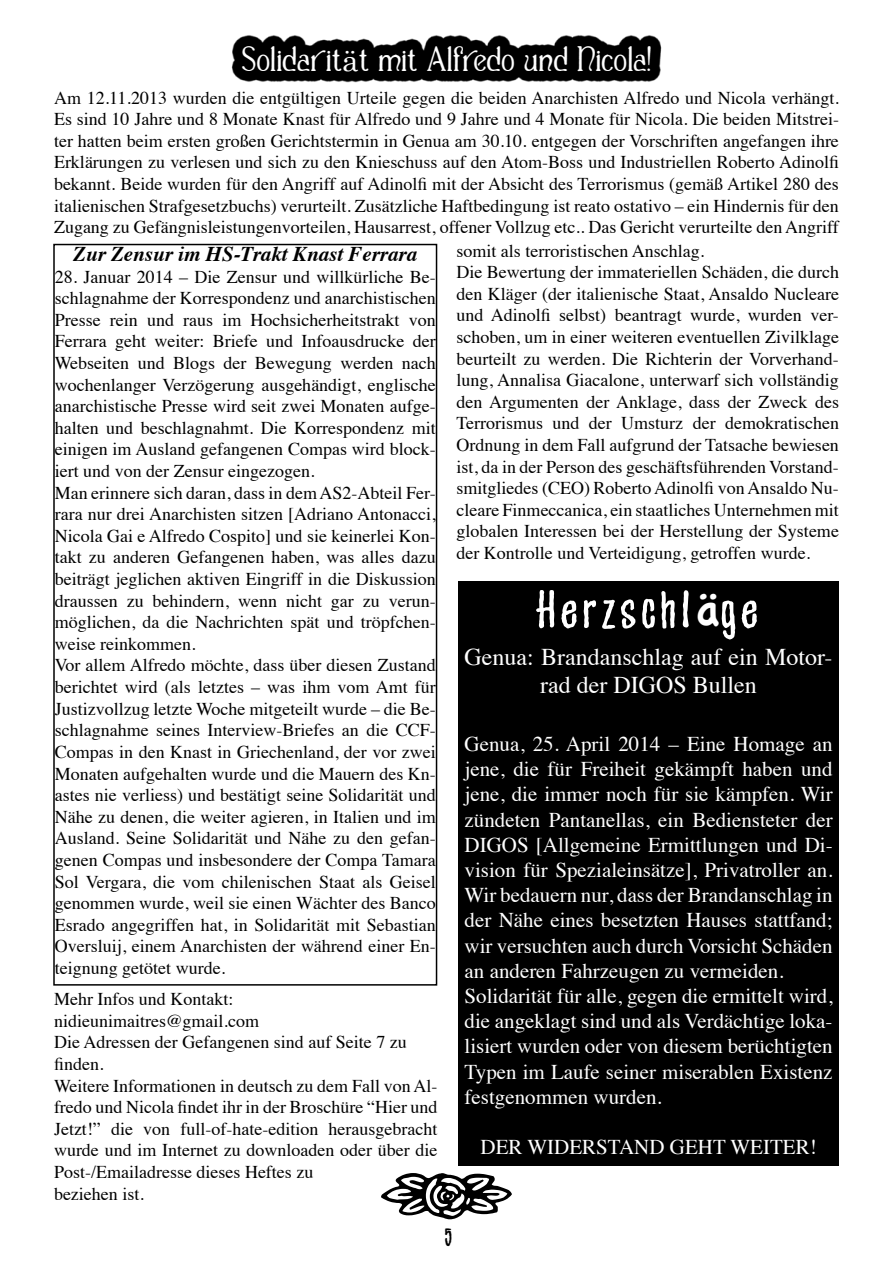
<style>
.page{position:relative;width:893px;height:1263px;background:#fff}
.page>*{position:absolute;margin:0;border:0;box-sizing:border-box;transform-origin:0 0}
.t1{font:69px "Appetite";color:#fff}
.t2{font:33px "Appetite";color:#000}
.t3{font:30px "Casua";color:#fff}
.t4{font:24px/28.8px "Times";color:#fff;text-align:center}
.t5{font:21px/25.2px "Times";color:#fff}
.t6{font:italic 700 21px "Times";color:#000}
.t7{font:18px/21.6px "Times";color:#000}
.s1{font-family:"Century"}
.s2{font-family:"Apple Casual";font-size:46.5px}
</style>
<div class="page">
<svg style="left:231px;top:35px;width:431px;height:48px;background:#282828"></svg>
<div style="left:459px;top:581px;width:380px;height:585px;background:#000"></div>
<div style="left:53px;top:244px;width:384px;height:742px;border:2px solid #000"></div>
<h3 class="t3" style="left:242px;top:42px;width:411px">Solidarit<span class="s1">ä</span>t mit Alfredo und Nicola!</h3>
<p class="t7" style="left:54px;top:85px;width:786px;text-align:justify">Am 12.11.2013 wurden die entgültigen Urteile gegen die beiden Anarchisten Alfredo und Nicola verhängt.<br>Es sind 10 Jahre und 8 Monate Knast für Alfredo und 9 Jahre und 4 Monate für Nicola. Die beiden Mitstrei&shy;ter hatten beim ersten großen Gerichtstermin in Genua am 30.10. entgegen der Vorschriften angefangen ihre Erklärungen zu verlesen und sich zu den Knieschuss auf den Atom-Boss und Industriellen Roberto Adinolfi bekannt. Beide wurden für den Angriff auf Adinolfi mit der Absicht des Terrorismus (gemäß Artikel 280 des italienischen Strafgesetzbuchs) verurteilt. Zusätzliche Haftbedingung ist reato ostativo – ein Hindernis für den Zugang zu Gefängnisleistungenvorteilen, Hausarrest, offener Vollzug etc.. Das Gericht verurteilte den Angriff</p>
<p class="t6" style="left:73px;top:234px;width:346px">Zur Zensur im HS-Trakt Knast Ferrara</p>
<p class="t7" style="left:55px;top:264px;width:383px">28. Januar 2014 – Die Zensur und willkürliche Be&shy;schlagnahme der Korrespondenz und anarchistischen Presse rein und raus im Hochsicherheitstrakt von Ferrara geht weiter: Briefe und Infoausdrucke der Webseiten und Blogs der Bewegung werden nach wochenlanger Verzögerung ausgehändigt, englische anarchistische Presse wird seit zwei Monaten aufge&shy;halten und beschlagnahmt. Die Korrespondenz mit einigen im Ausland gefangenen Compas wird block&shy;iert und von der Zensur eingezogen.<br>Man erinnere sich daran, dass in dem AS2-Abteil Fer&shy;rara nur drei Anarchisten sitzen [Adriano Antonacci, Nicola Gai e Alfredo Cospito] und sie keinerlei Kon&shy;takt zu anderen Gefangenen haben, was alles dazu beiträgt jeglichen aktiven Eingriff in die Diskussion draussen zu behindern, wenn nicht gar zu verun&shy;möglichen, da die Nachrichten spät und tröpfchen&shy;weise reinkommen.<br>Vor allem Alfredo möchte, dass über diesen Zustand berichtet wird (als letztes – was ihm vom Amt für Justizvollzug letzte Woche mitgeteilt wurde – die Be&shy;schlagnahme seines Interview-Briefes an die CCF-Compas in den Knast in Griechenland, der vor zwei Monaten aufgehalten wurde und die Mauern des Kn&shy;astes nie verliess) und bestätigt seine Solidarität und Nähe zu denen, die weiter agieren, in Italien und im Ausland. Seine Solidarität und Nähe zu den gefan&shy;genen Compas und insbesondere der Compa Tamara Sol Vergara, die vom chilenischen Staat als Geisel genommen wurde, weil sie einen Wächter des Banco Esrado angegriffen hat, in Solidarität mit Sebastian Oversluij, einem Anarchisten der während einer En&shy;teignung getötet wurde.</p>
<p class="t7" style="left:54px;top:987px;width:385px">Mehr Infos und Kontakt: nidieunimaitres@gmail.com<br>Die Adressen der Gefangenen sind auf Seite 7 zu finden.<br>Weitere Informationen in deutsch zu dem Fall von Al&shy;fredo und Nicola findet ihr in der Broschüre “Hier und Jetzt!” die von full-of-hate-edition herausgebracht wurde und im Internet zu downloaden oder über die Post-/Emailadresse dieses Heftes zu<br>beziehen ist.</p>
<p class="t7" style="left:456px;top:238px;width:384px">somit als terroristischen Anschlag.<br>Die Bewertung der immateriellen Schäden, die durch den Kläger (der italienische Staat, Ansaldo Nucleare und Adinolfi selbst) beantragt wurde, wurden ver&shy;schoben, um in einer weiteren eventuellen Zivilklage beurteilt zu werden. Die Richterin der Vorverhand&shy;lung, Annalisa Giacalone, unterwarf sich vollständig den Argumenten der Anklage, dass der Zweck des Terrorismus und der Umsturz der demokratischen Ordnung in dem Fall aufgrund der Tatsache bewiesen ist, da in der Person des geschäftsführenden Vorstand&shy;smitgliedes (CEO) Roberto Adinolfi von Ansaldo Nu&shy;cleare Finmeccanica, ein staatliches Unternehmen mit globalen Interessen bei der Herstellung der Systeme der Kontrolle und Verteidigung, getroffen wurde.</p>
<h1 class="t1" style="left:535px;top:577px;width:228px">Herzschl<span class="s2">ä</span>ge</h1>
<h3 class="t4" style="left:465px;top:640px;width:369px">Genua: Brandanschlag auf ein Motor&shy;rad der DIGOS Bullen</h3>
<p class="t5" style="left:465px;top:729px;width:370px">Genua, 25. April 2014 – Eine Homage an jene, die für Freiheit gekämpft haben und jene, die immer noch für sie kämpfen. Wir zündeten Pantanellas, ein Bediensteter der DIGOS [Allgemeine Ermittlungen und Di&shy;vision für Spezialeinsätze], Privatroller an.<br>Wir bedauern nur, dass der Brandanschlag in der Nähe eines besetzten Hauses stattfand; wir versuchten auch durch Vorsicht Schäden an anderen Fahrzeugen zu vermeiden.<br>Solidarität für alle, gegen die ermittelt wird, die angeklagt sind und als Verdächtige loka&shy;lisiert wurden oder von diesem berüchtigten Typen im Laufe seiner miserablen Existenz festgenommen wurden.</p>
<p class="t5" style="left:481px;top:1133px;width:80px">Der Widers</p>
<p class="t5" style="left:608px;top:1133px;width:137px">tand geht wei</p>
<p class="t5" style="left:770px;top:1133px;width:48px">ter !</p>
<h2 class="t2" style="left:445px;top:1222px;width:11px">5</h2>
</div>
